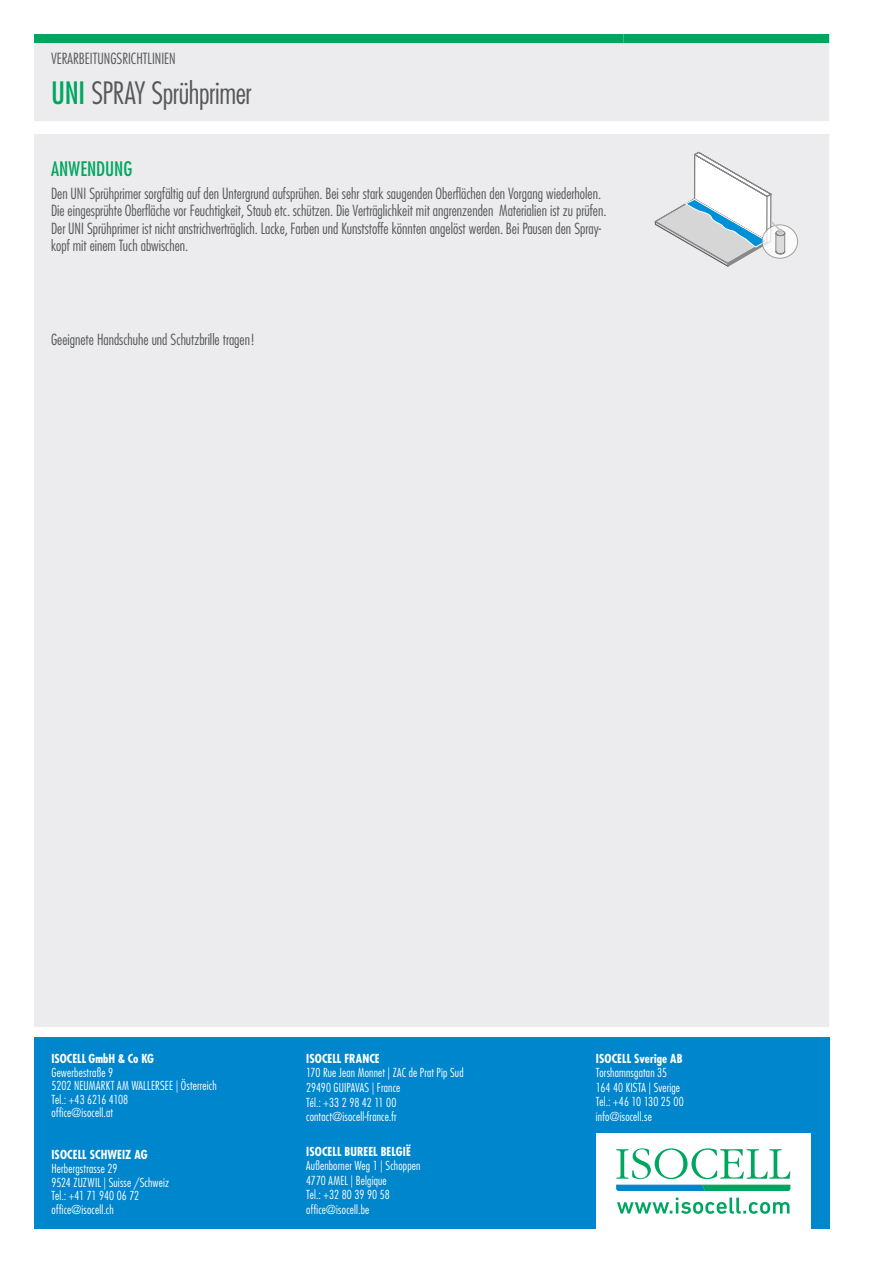
<style>
.page{position:relative;width:893px;height:1263px;background:#fff}
.page>*{position:absolute;margin:0;border:0;box-sizing:border-box;transform-origin:0 0}
.t1{font:300 condensed 30px "Futura LT Pro";letter-spacing:-.015em;color:#57585a}
.t2{font:500 condensed 19.5px "Futura LT Pro";color:#00a660}
.t3{font:300 condensed 15px/17.2px "Futura LT Pro";color:#57585a}
.t4{font:300 condensed 12.15px/14.5px "Futura LT Pro";letter-spacing:.015em;color:#fff}
.t5{font:700 condensed 12.15px "Futura LT Pro";letter-spacing:.005em;color:#fff}
.s1{font-weight:500;color:#00a660}
</style>
<div class="page">
<div style="left:34px;top:1038px;width:795px;height:191px;background:#0086cc"></div>
<div style="left:596px;top:1133px;width:215px;height:96px;background:#fff"></div>
<svg style="left:616px;top:1148px;width:174px;height:43px"></svg>
<svg style="left:617px;top:1197px;width:172px;height:17px"></svg>
<div style="left:34px;top:43px;width:795px;height:984px;background:#ececee"></div>
<div style="left:34px;top:34px;width:589px;height:9px;background:#00a660"></div>
<div style="left:623px;top:34px;width:206px;height:9px;background:#00a660"></div>
<svg style="left:762px;top:225px;width:36px;height:33px"></svg>
<div style="left:762px;top:225px;width:36px;height:33px;border:1px solid #848685;border-radius:50%"></div>
<svg style="left:655px;top:152px;width:130px;height:115px"></svg>
<p class="t3" style="left:51px;top:49px;width:126px">VERARBEITUNGSRICHTLINIEN</p>
<h1 class="t1" style="left:51px;top:74px;width:202px"><span class="s1">UNI</span> SPRAY Sprühprimer</h1>
<h2 class="t2" style="left:51px;top:155px;width:83px">ANWENDUNG</h2>
<p class="t3" style="left:51px;top:185px;width:557px">Den UNI Sprühprimer sorgfältig auf den Untergrund aufsprühen. Bei sehr stark saugenden Oberflächen den Vorgang wiederholen.<br>Die eingesprühte Oberfläche vor Feuchtigkeit, Staub etc. schützen. Die Verträglichkeit mit angrenzenden Materialien ist zu prüfen.<br>Der UNI Sprühprimer ist nicht anstrichverträglich. Lacke, Farben und Kunststoffe könnten angelöst werden. Bei Pausen den Spray&shy;kopf mit einem Tuch abwischen.</p>
<p class="t3" style="left:51px;top:331px;width:206px">Geeignete Handschuhe und Schutzbrille tragen!</p>
<p class="t5" style="left:52px;top:1050px;width:104px">ISOCELL GmbH &amp; Co KG</p>
<p class="t4" style="left:52px;top:1065px;width:167px;line-height:13.6px">Gewerbestraße 9<br>5202 NEUMARKT AM WALLERSEE | Österreich<br>Tel.: +43 6216 4108<br>office@isocell.at</p>
<p class="t5" style="left:52px;top:1147px;width:98px">ISOCELL SCHWEIZ AG</p>
<p class="t4" style="left:52px;top:1162px;width:119px;line-height:13.6px">Herbergstrasse 29<br>9524 ZUZWIL | Suisse /Schweiz<br>Tel.: +41 71 940 06 72 office@isocell.ch</p>
<p class="t5" style="left:306px;top:1050px;width:75px">ISOCELL FRANCE</p>
<p class="t4" style="left:306px;top:1065px;width:159px">170 Rue Jean Monnet | ZAC de Prat Pip Sud<br>29490 GUIPAVAS | France<br>Tél.: +33 2 98 42 11 00 contact@isocell-france.fr</p>
<p class="t5" style="left:306px;top:1143px;width:106px">ISOCELL BUREEL BELGIË</p>
<p class="t4" style="left:306px;top:1158px;width:116px">Außenborner Weg 1 | Schoppen<br>4770 AMEL | Belgique<br>Tel.: +32 80 39 90 58 office@isocell.be</p>
<p class="t5" style="left:596px;top:1050px;width:88px">ISOCELL Sverige AB</p>
<p class="t4" style="left:596px;top:1065px;width:89px">Torshamnsgatan 35<br>164 40 KISTA | Sverige<br>Tel.: +46 10 130 25 00 info@isocell.se</p>
</div>
